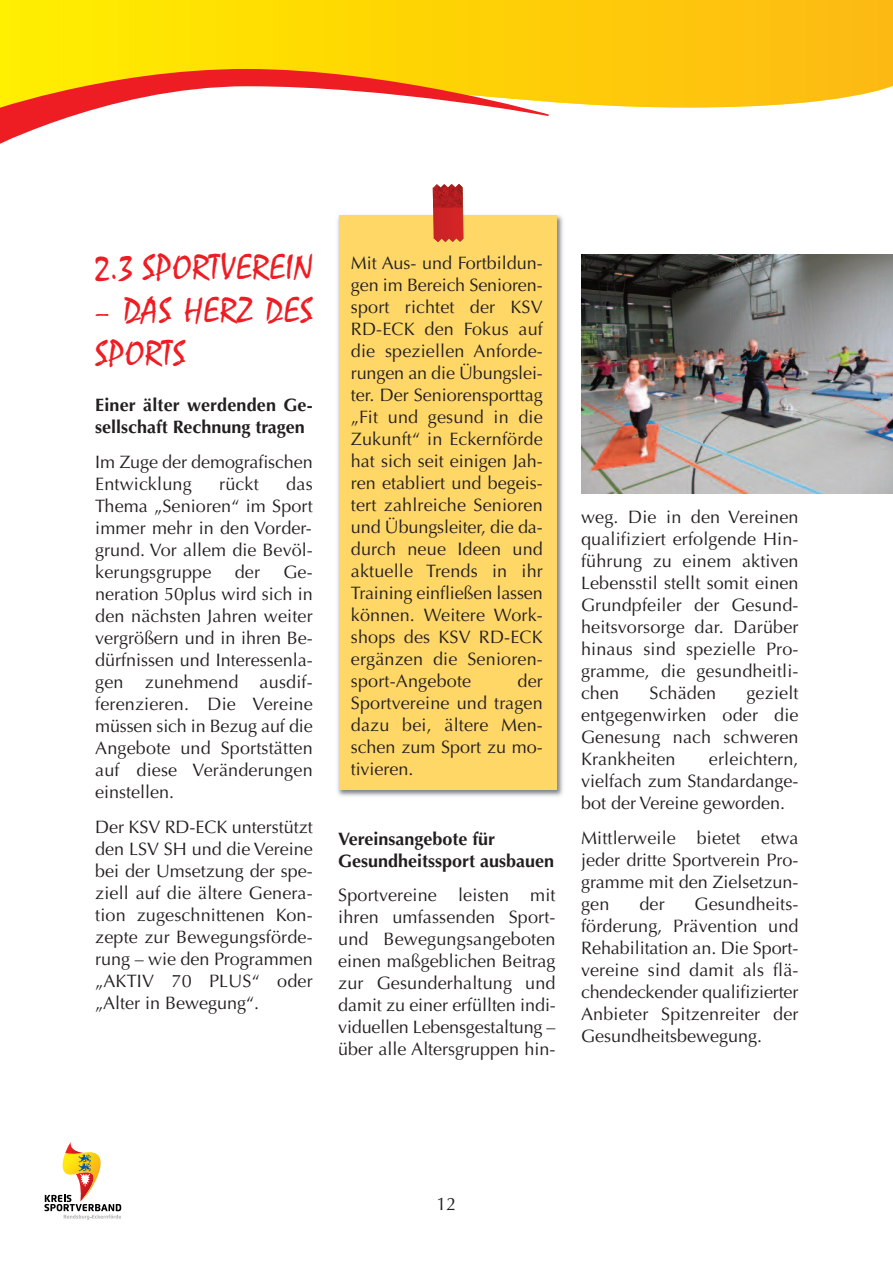
<style>
.page{position:relative;width:893px;height:1263px;background:#fff}
.page>*{position:absolute;margin:0;border:0;box-sizing:border-box;transform-origin:0 0}
.t1{font:36px/43.2px "Mistral";letter-spacing:.02em;color:#ee1d23}
.t2{font:18px/22px "Optima";letter-spacing:.005em;color:#231f20;text-align:justify}
.t3{font:700 18px/22px "Optima";color:#231f20}
</style>
<div class="page">
<img style="left:337px;top:215px;width:226px;height:581px">
<div style="left:339px;top:216px;width:217px;height:574px;background:#fed767"></div>
<svg style="left:433px;top:184px;width:31px;height:58px;background:#c53330"></svg>
<svg style="left:44px;top:1142px;width:77px;height:77px"></svg>
<svg style="left:0;top:0;width:893px;height:108px;background:#fed10d"></svg>
<svg style="left:0;top:69px;width:549px;height:75px"></svg>
<img style="left:581px;top:254px;width:312px;height:239px">
<h1 class="t1" style="left:95px;top:248px;width:219px">2.3 SPORTVEREIN</h1>
<h1 class="t1" style="left:95px;top:291px;width:219px">– DAS HERZ DES<br>SPORTS</h1>
<p class="t3" style="left:95px;top:396px;width:219px">Einer älter werdenden Ge&shy;sellschaft Rechnung tragen</p>
<p class="t2" style="left:95px;top:452px;width:219px">Im Zuge der demografischen<br>Entwicklung</p>
<p class="t2" style="left:95px;top:474px;width:219px;text-indent:191px">das Thema „Senioren“ im Sport immer mehr in den Vorder&shy;grund. Vor allem die Bevöl&shy;kerungsgruppe</p>
<p class="t2" style="left:219px;top:474px;width:41px">rückt</p>
<p class="t2" style="left:235px;top:562px;width:27px">der</p>
<p class="t2" style="left:95px;top:562px;width:219px;text-indent:188px">Ge&shy;neration 50plus wird sich in den nächsten Jahren weiter vergrößern und in ihren Be&shy;dürfnissen und Interessenla&shy;gen zunehmend ausdif&shy;ferenzieren. Die Vereine müssen sich in Bezug auf die Angebote und Sportstätten auf diese Veränderungen einstellen.</p>
<p class="t2" style="left:95px;top:817px;width:219px">Der KSV RD-ECK unterstützt den LSV SH und die Vereine bei der Umsetzung der spe&shy;ziell auf die ältere Genera&shy;tion zugeschnittenen Kon&shy;zepte zur Bewegungsförde&shy;rung – wie den Programmen „AKTIV 70 PLUS“ oder „Alter in Bewegung“.</p>
<p class="t2" style="left:351px;top:253px;width:193px">Mit Aus- und Fortbildun&shy;gen im Bereich Senioren&shy;sport richtet der KSV RD-ECK den Fokus auf die speziellen Anforde&shy;rungen an die Übungslei&shy;ter. Der Seniorensporttag „Fit und gesund in die Zukunft“ in Eckernförde hat sich seit einigen Jah&shy;ren etabliert und begeis&shy;tert zahlreiche Senioren und Übungsleiter, die da&shy;durch neue Ideen und aktuelle Trends in ihr Training einfließen lassen können. Weitere Work&shy;shops des KSV RD-ECK ergänzen die Senioren&shy;sport-Angebote</p>
<p class="t2" style="left:351px;top:671px;width:193px;text-indent:167px">der Sportvereine und tragen dazu bei, ältere Men&shy;schen zum Sport zu mo&shy;tivieren.</p>
<p class="t3" style="left:338px;top:829px;width:217px">Vereinsangebote für<br>Gesundheitssport ausbauen</p>
<p class="t2" style="left:338px;top:886px;width:219px">Sportvereine leisten mit ihren umfassenden Sport&shy;und Bewegungsangeboten einen maßgeblichen Beitrag zur Gesunderhaltung und damit zu einer erfüllten indi&shy;viduellen Lebensgestaltung – über alle Altersgruppen hin-</p>
<p class="t2" style="left:581px;top:508px;width:219px">weg. Die in den Vereinen qualifiziert erfolgende Hin&shy;führung zu einem aktiven Lebensstil stellt somit einen Grundpfeiler der Gesund&shy;heitsvorsorge dar. Darüber hinaus sind spezielle Pro&shy;gramme, die gesundheitli&shy;chen</p>
<p class="t2" style="left:581px;top:684px;width:219px;text-indent:165px">gezielt entgegenwirken oder die Genesung nach schweren Krankheiten</p>
<p class="t2" style="left:649px;top:684px;width:68px">Schäden</p>
<p class="t2" style="left:581px;top:750px;width:219px;text-indent:128px">erleichtern, vielfach zum Standardange&shy;bot der Vereine geworden.</p>
<p class="t2" style="left:581px;top:829px;width:219px">Mittlerweile bietet etwa jeder dritte Sportverein Pro&shy;gramme mit den Zielsetzun&shy;gen</p>
<p class="t2" style="left:581px;top:895px;width:219px;text-indent:114px">Gesundheits&shy;förderung, Prävention und Rehabilitation an. Die Sport&shy;vereine sind damit als flä&shy;chendeckender qualifizierter Anbieter Spitzenreiter der Gesundheitsbewegung.</p>
<p class="t2" style="left:639px;top:895px;width:27px">der</p>
<p class="t2" style="left:436px;top:1194px;width:21px">12</p>
</div>
